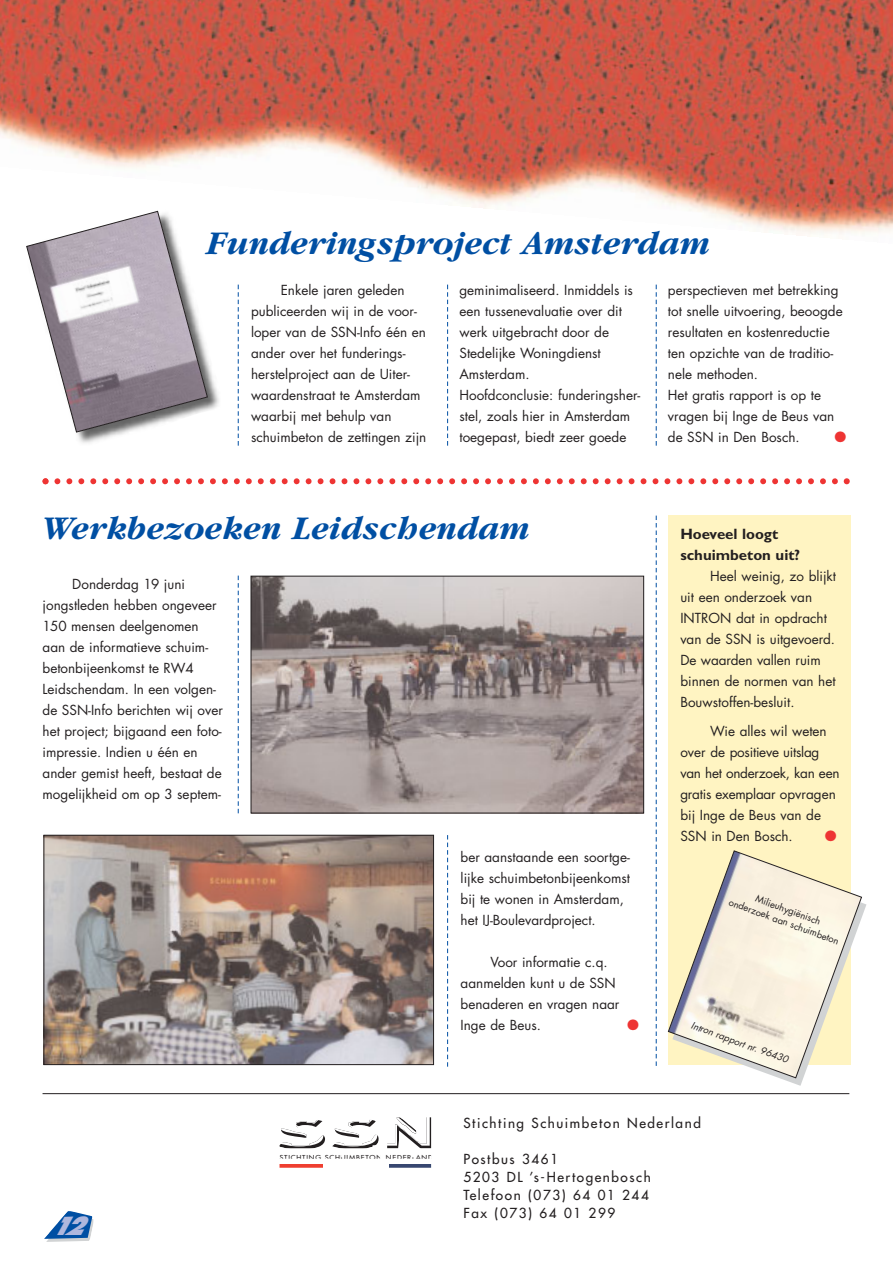
<style>
.page{position:relative;width:893px;height:1263px;background:#fff}
.page>*{position:absolute;margin:0;border:0;box-sizing:border-box;transform-origin:0 0}
.t1{font:700 39px "Futura";color:#231f20;scale:2.15 1}
.t2{font:italic 700 34.5px "Garamond";color:#004fa3}
.t3{font:italic 800 24.45px "Futura";color:#afb7dd;scale:.92 1}
.t4{font:700 15px/21px "Gill Sans";color:#231f20}
.t5{font:15px "Zapf Dingbats";color:#ee3433}
.t6{font:13.5px/21px "Futura";color:#231f20}
.t7{font:13.5px/21px "Futura";letter-spacing:-.02em;color:#231f20}
.t8{font:13.5px/18px "Futura";letter-spacing:.115em;color:#231f20}
.t9{font:9.45px/12.5px "Futura";color:#231f20;text-align:center}
.t10{font:italic 9.45px "Futura";color:#231f20}
.t11{font:6.6px "Futura";letter-spacing:.105em;color:#231f20;scale:1.1 1}
</style>
<div class="page">
<div style="left:668px;top:515px;width:182px;height:550px;background:#fff4c2"></div>
<svg style="left:238px;top:285px;width:1px;height:161px"></svg>
<svg style="left:238px;top:576px;width:1px;height:237px"></svg>
<svg style="left:447px;top:285px;width:1px;height:161px"></svg>
<svg style="left:447px;top:835px;width:1px;height:232px"></svg>
<svg style="left:656px;top:285px;width:1px;height:161px"></svg>
<svg style="left:656px;top:516px;width:1px;height:550px"></svg>
<svg style="left:43px;top:478px;width:806px;height:6px"></svg>
<svg style="left:44px;top:1211px;width:49px;height:31px"></svg>
<hr style="left:43px;top:1093px;width:806px;height:1px;background:#231f20">
<svg style="left:279px;top:1120px;width:46px;height:29px"></svg>
<svg style="left:387px;top:1117px;width:44px;height:32px"></svg>
<svg style="left:389px;top:1164px;width:42px;height:4px"></svg>
<svg style="left:279px;top:1164px;width:44px;height:4px"></svg>
<img style="left:0;top:0;width:892px;height:236px">
<svg style="left:667px;top:850px;width:199px;height:236px"></svg>
<img style="left:46px;top:837px;width:386px;height:226px">
<div style="left:44px;top:835px;width:390px;height:230px;border:1px solid #231f20"></div>
<img style="left:252px;top:578px;width:390px;height:233px">
<div style="left:250px;top:576px;width:394px;height:237px;border:1px solid #231f20"></div>
<img style="left:23px;top:207px;width:201px;height:236px">
<svg style="left:26px;top:210px;width:182px;height:223px"></svg>
<h2 class="t2" style="left:208px;top:231px;width:505px">Funderingsproject Amsterdam</h2>
<p class="t6" style="left:251px;top:281px;width:177px;text-indent:30px">Enkele jaren geleden publiceerden wij in de voor&shy;loper van de SSN-Info één en ander over het funderings&shy;herstelproject aan de Uiter&shy;waardenstraat te Amsterdam waarbij met behulp van schuimbeton de zettingen zijn</p>
<p class="t6" style="left:459px;top:281px;width:182px">geminimaliseerd. Inmiddels is een tussenevaluatie over dit werk uitgebracht door de<br>Stedelijke Woningdienst<br>Amsterdam.<br>Hoofdconclusie: funderingsher&shy;stel, zoals hier in Amsterdam toegepast, biedt zeer goede</p>
<p class="t6" style="left:668px;top:281px;width:176px">perspectieven met betrekking tot snelle uitvoering, beoogde resultaten en kostenreductie ten opzichte van de traditio&shy;nele methoden.<br>Het gratis rapport is op te vragen bij Inge de Beus van de SSN in Den Bosch.</p>
<p class="t5" style="left:834px;top:430px;width:13px">●</p>
<h2 class="t2" style="left:44px;top:516px;width:489px">Werkbezoeken Leidschendam</h2>
<p class="t6" style="left:43px;top:575px;width:182px;text-indent:30px">Donderdag 19 juni jongstleden hebben ongeveer<br>150 mensen deelgenomen aan de informatieve schuim&shy;betonbijeenkomst te RW4<br>Leidschendam. In een volgen&shy;de SSN-Info berichten wij over het project; bijgaand een foto&shy;impressie. Indien u één en ander gemist heeft, bestaat de mogelijkheid om op 3 septem-</p>
<p class="t6" style="left:460px;top:848px;width:171px">ber aanstaande een soortge&shy;lijke schuimbetonbijeenkomst bij te wonen in Amsterdam, het IJ-Boulevardproject.</p>
<p class="t6" style="left:460px;top:953px;width:160px;text-indent:30px">Voor informatie c.q. aanmelden kunt u de SSN benaderen en vragen naar<br>Inge de Beus.</p>
<p class="t5" style="left:627px;top:1018px;width:13px">●</p>
<p class="t4" style="left:680px;top:525px;width:121px">Hoeveel loogt schuimbeton uit?</p>
<p class="t6" style="left:680px;top:567px;width:157px;text-indent:30px">Heel weinig, zo blijkt uit een onderzoek van<br>INTRON dat in opdracht van de SSN is uitgevoerd.<br>De waarden vallen ruim binnen de normen van het<br>Bouwstoffen-besluit.</p>
<p class="t7" style="left:680px;top:722px;width:161px;text-indent:30px">Wie alles wil weten over de positieve uitslag van het onderzoek, kan een gratis exemplaar opvragen bij Inge de Beus van de<br>SSN in Den Bosch.</p>
<p class="t5" style="left:824px;top:829px;width:13px">●</p>
<p class="t9" style="left:735px;top:885px;width:118px;rotate:20deg">Milieuhygiënisch<br>onderzoek aan schuimbeton</p>
<p class="t10" style="left:693px;top:1021px;width:104px;rotate:20deg">Intron rapport nr. 96430</p>
<h3 class="t3" style="left:50px;top:1215px;width:36px">12</h3>
<h1 class="t1" style="left:329px;top:1116px;width:26px">S</h1>
<p class="t11" style="left:279px;top:1155px;width:141px">STICHTING SCHUIMBETON NEDERLAND</p>
<p class="t8" style="left:463px;top:1115px;width:239px">Stichting Schuimbeton Nederland</p>
<p class="t8" style="left:463px;top:1151px;width:189px">Postbus 3461<br>5203 DL ’s-Hertogenbosch<br>Telefoon (073) 64 01 244<br>Fax (073) 64 01 299</p>
</div>
